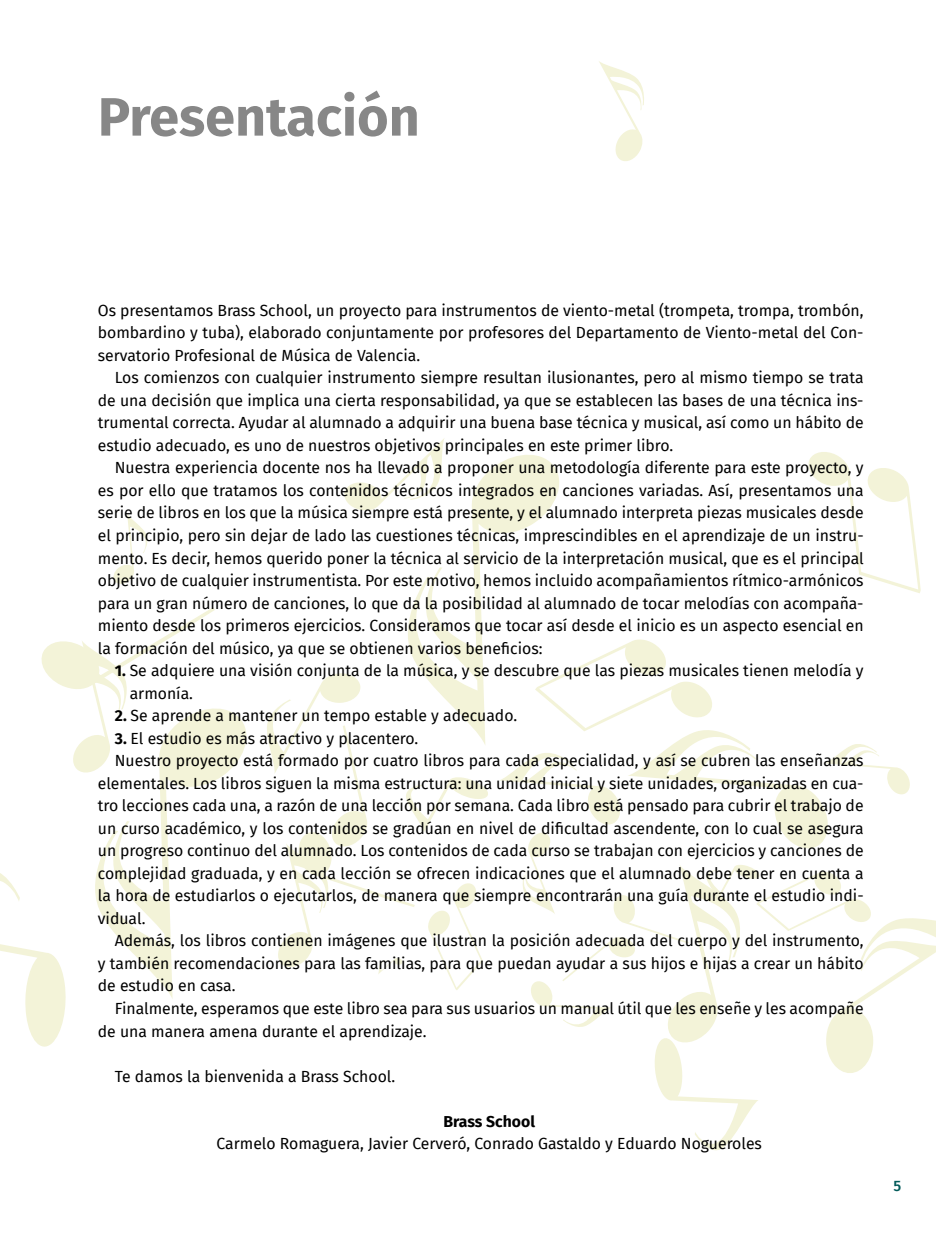
<style>
.page{position:relative;width:936px;height:1234px;background:#fff}
.page>*{position:absolute;margin:0;border:0;box-sizing:border-box;transform-origin:0 0}
.t1{font:700 54px "Fira Sans";color:#878787}
.t2{font:15.75px/22.5px "Fira Sans";color:#000;text-align:justify}
.t3{font:700 15.75px "Fira Sans";color:#000}
.t4{font:500 15px "Fira Sans";color:#025a59}
.s1{font-weight:700}
</style>
<div class="page">
<svg style="left:0;top:873px;width:66px;height:174px"></svg>
<svg style="left:41px;top:607px;width:174px;height:166px"></svg>
<svg style="left:84px;top:704px;width:163px;height:295px"></svg>
<svg style="left:408px;top:455px;width:151px;height:217px"></svg>
<svg style="left:267px;top:672px;width:221px;height:318px"></svg>
<svg style="left:499px;top:638px;width:436px;height:513px"></svg>
<svg style="left:113px;top:514px;width:35px;height:70px"></svg>
<svg style="left:599px;top:61px;width:45px;height:100px"></svg>
<svg style="left:808px;top:452px;width:112px;height:141px"></svg>
<svg style="left:344px;top:439px;width:100px;height:72px"></svg>
<h1 class="t1" style="left:98px;top:71px;width:323px">Presentación</h1>
<p class="t2" style="left:98px;top:298px;width:767px">Os presentamos Brass School, un proyecto para instrumentos de viento-metal (trompeta, trompa, trombón, bombardino y tuba), elaborado conjuntamente por profesores del Departamento de Viento-metal del Con&shy;servatorio Profesional de Música de Valencia.</p>
<p class="t2" style="left:98px;top:366px;width:767px;text-indent:17px">Los comienzos con cualquier instrumento siempre resultan ilusionantes, pero al mismo tiempo se trata de una decisión que implica una cierta responsabilidad, ya que se establecen las bases de una técnica ins&shy;trumental correcta. Ayudar al alumnado a adquirir una buena base técnica y musical, así como un hábito de estudio adecuado, es uno de nuestros objetivos principales en este primer libro.</p>
<p class="t2" style="left:98px;top:456px;width:767px;text-indent:17px">Nuestra experiencia docente nos ha llevado a proponer una metodología diferente para este proyecto, y es por ello que tratamos los contenidos técnicos integrados en canciones variadas. Así, presentamos una serie de libros en los que la música siempre está presente, y el alumnado interpreta piezas musicales desde el principio, pero sin dejar de lado las cuestiones técnicas, imprescindibles en el aprendizaje de un instru&shy;mento. Es decir, hemos querido poner la técnica al servicio de la interpretación musical, que es el principal objetivo de cualquier instrumentista. Por este motivo, hemos incluido acompañamientos rítmico-armónicos para un gran número de canciones, lo que da la posibilidad al alumnado de tocar melodías con acompaña&shy;miento desde los primeros ejercicios. Consideramos que tocar así desde el inicio es un aspecto esencial en la formación del músico, ya que se obtienen varios beneficios:</p>
<p class="t2" style="left:130px;top:658px;width:735px;text-indent:-15px"><span class="s1">1.</span> Se adquiere una visión conjunta de la música, y se descubre que las piezas musicales tienen melodía y armonía.</p>
<p class="t2" style="left:115px;top:703px;width:404px"><span class="s1">2.</span> Se aprende a mantener un tempo estable y adecuado.</p>
<p class="t2" style="left:115px;top:726px;width:305px"><span class="s1">3.</span> El estudio es más atractivo y placentero.</p>
<p class="t2" style="left:115px;top:749px;width:750px">Nuestro proyecto está formado por cuatro libros para cada especialidad, y así se cubren las enseñanzas</p>
<p class="t2" style="left:98px;top:771px;width:767px">elementales. Los libros siguen la misma estructura: una unidad inicial y siete unidades, organizadas en cua-</p>
<p class="t2" style="left:98px;top:794px;width:767px">tro lecciones cada una, a razón de una lección por semana. Cada libro está pensado para cubrir el trabajo de</p>
<p class="t2" style="left:98px;top:816px;width:767px">un curso académico, y los contenidos se gradúan en nivel de dificultad ascendente, con lo cual se asegura</p>
<p class="t2" style="left:98px;top:839px;width:767px">un progreso continuo del alumnado. Los contenidos de cada curso se trabajan con ejercicios y canciones de</p>
<p class="t2" style="left:98px;top:861px;width:767px">complejidad graduada, y en cada lección se ofrecen indicaciones que el alumnado debe tener en cuenta a</p>
<p class="t2" style="left:98px;top:884px;width:767px">la hora de estudiarlos o ejecutarlos, de manera que siempre encontrarán una guía durante el estudio indi-</p>
<p class="t2" style="left:98px;top:906px;width:49px">vidual.</p>
<p class="t2" style="left:115px;top:929px;width:750px">Además, los libros contienen imágenes que ilustran la posición adecuada del cuerpo y del instrumento,</p>
<p class="t2" style="left:98px;top:951px;width:767px">y también recomendaciones para las familias, para que puedan ayudar a sus hijos e hijas a crear un hábito</p>
<p class="t2" style="left:98px;top:974px;width:139px">de estudio en casa.</p>
<p class="t2" style="left:115px;top:996px;width:750px">Finalmente, esperamos que este libro sea para sus usuarios un manual útil que les enseñe y les acompañe</p>
<p class="t2" style="left:98px;top:1019px;width:330px">de una manera amena durante el aprendizaje.</p>
<p class="t2" style="left:115px;top:1064px;width:282px">Te damos la bienvenida a Brass School.</p>
<p class="t3" style="left:443px;top:1107px;width:93px">Brass School</p>
<p class="t2" style="left:216px;top:1131px;width:547px">Carmelo Romaguera, Javier Cerveró, Conrado Gastaldo y Eduardo Nogueroles</p>
<p class="t4" style="left:893px;top:1173px;width:9px">5</p>
</div>
